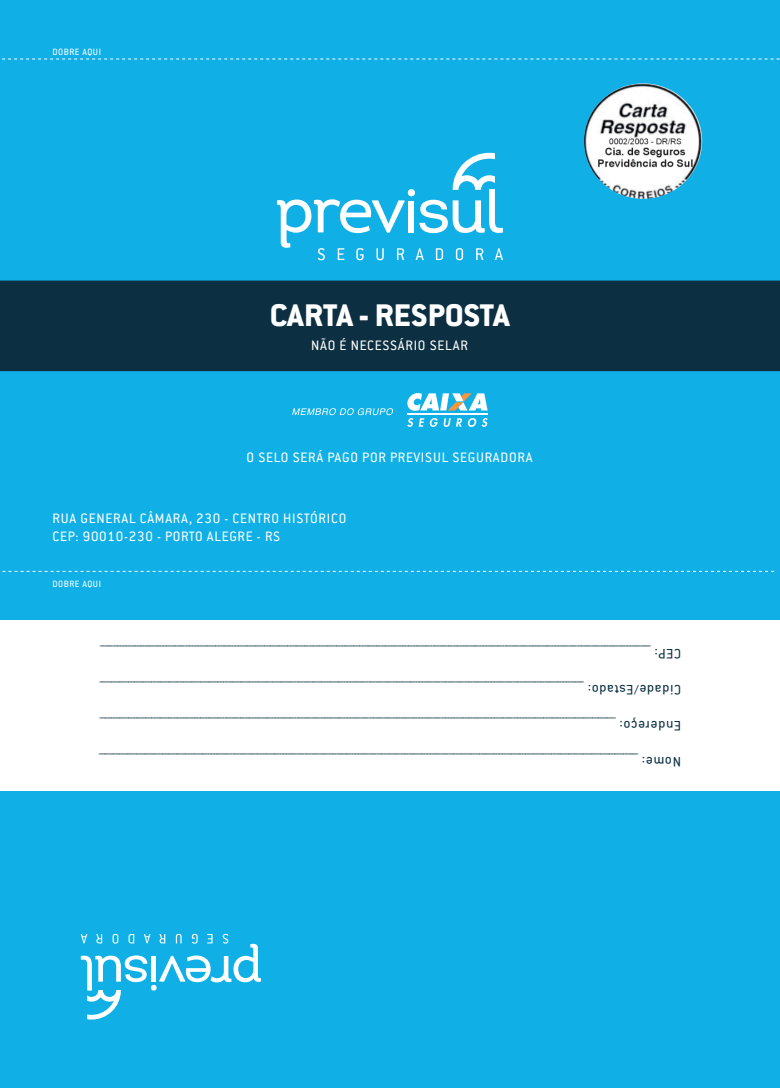
<style>
.page{position:relative;width:780px;height:1088px;background:#10b0e6}
.page>*{position:absolute;margin:0;border:0;box-sizing:border-box;transform-origin:0 0}
.t1{font:800 34.38px "Conduit ITC";color:#fff}
.t2{font:15px "Conduit ITC";letter-spacing:.05em;color:#0c3042}
.t3{font:15px/18px "Conduit ITC";letter-spacing:.05em;color:#fff}
.t4{font:10px "Conduit ITC";letter-spacing:.05em;color:#fff}
</style>
<div class="page">
<div style="left:0;top:281px;width:780px;height:90px;background:#0c3042"></div>
<img style="left:584px;top:83px;width:118px;height:116px">
<svg style="left:2px;top:59px;width:777px;height:1px"></svg>
<svg style="left:2px;top:571px;width:772px;height:1px"></svg>
<svg style="left:415px;top:248px;width:9px;height:12px"></svg>
<svg style="left:436px;top:248px;width:7px;height:12px"></svg>
<svg style="left:456px;top:248px;width:7px;height:12px"></svg>
<svg style="left:476px;top:248px;width:7px;height:12px"></svg>
<svg style="left:494px;top:248px;width:9px;height:12px"></svg>
<div style="left:408px;top:201px;width:6px;height:31px;background:#fff"></div>
<div style="left:408px;top:189px;width:7px;height:7px;background:#fff;border-radius:50%"></div>
<svg style="left:277px;top:199px;width:127px;height:61px"></svg>
<svg style="left:419px;top:153px;width:84px;height:80px"></svg>
<svg style="left:292px;top:408px;width:101px;height:7px"></svg>
<svg style="left:407px;top:418px;width:30px;height:9px"></svg>
<svg style="left:443px;top:418px;width:44px;height:9px"></svg>
<svg style="left:407px;top:393px;width:80px;height:18px"></svg>
<hr style="left:407px;top:414px;width:80px;height:1px;background:#fff">
<div style="left:0;top:620px;width:780px;height:171px;background:#fff"></div>
<svg style="left:81px;top:934px;width:180px;height:85px"></svg>
<p class="t4" style="left:53px;top:46px;width:50px">DOBRE AQUI</p>
<h1 class="t1" style="left:270px;top:295px;width:242px">CARTA - RESPOSTA</h1>
<p class="t3" style="left:311px;top:336px;width:158px">NÃO É NECESSÁRIO SELAR</p>
<p class="t3" style="left:246px;top:448px;width:287px">O SELO SERÁ PAGO POR PREVISUL SEGURADORA</p>
<p class="t3" style="left:53px;top:509px;width:295px">RUA GENERAL CÂMARA, 230 - CENTRO HISTÓRICO<br>CEP: 90010-230 - PORTO ALEGRE - RS</p>
<p class="t4" style="left:53px;top:578px;width:50px">DOBRE AQUI</p>
<p class="t2" style="left:681px;top:663px;width:582px;rotate:-180deg">CEP: _______________________________________________________________________________________________________________________________________________________________________________________________</p>
<p class="t2" style="left:681px;top:699px;width:582px;rotate:-180deg">Cidade/Estado: ________________________________________________________________________________________________________________________________________________________________________</p>
<p class="t2" style="left:681px;top:735px;width:582px;rotate:-180deg">Endereço: ___________________________________________________________________________________________________________________________________________________________________________________</p>
<p class="t2" style="left:681px;top:770px;width:583px;rotate:-180deg">Nome: ___________________________________________________________________________________________________________________________________________________________________________________________</p>
</div>
